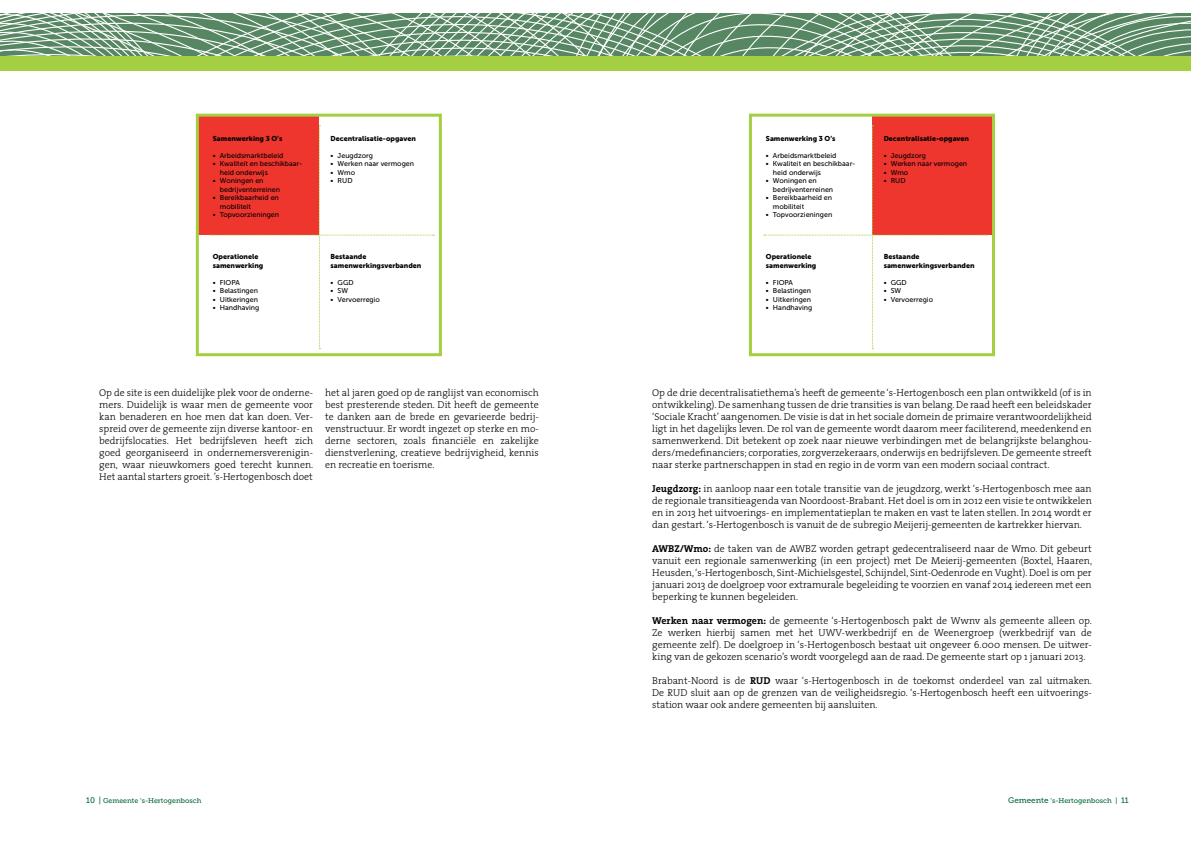
<style>
.page{position:relative;width:1191px;height:842px;background:#fff}
.page>*{position:absolute;margin:0;border:0;box-sizing:border-box;transform-origin:0 0}
.t1{font:300 10px/12px "The Serif";color:#000;text-align:justify}
.t2{font:7.1px/8.5px "Museo Sans 500";color:#000}
.t3{font:7.1px/8.5px "Museo Sans 900";color:#000}
.t4{font:7px "Museo Slab 500";color:#006838}
.s1{font-weight:700}
.s2{font-size:8px}
</style>
<div class="page">
<div style="left:0;top:50px;width:1191px;height:20px;background:#a5cf42"></div>
<svg style="left:0;top:13px;width:1191px;height:42px;background:#81a48a"></svg>
<div style="left:197px;top:114px;width:122px;height:121px;background:#ee352e"></div>
<svg style="left:211px;top:125px;width:223px;height:224px"></svg>
<div style="left:196px;top:114px;width:246px;height:242px;border:3px solid #a5cf42"></div>
<div style="left:872px;top:114px;width:121px;height:121px;background:#ee352e"></div>
<svg style="left:764px;top:125px;width:223px;height:224px"></svg>
<div style="left:749px;top:114px;width:246px;height:242px;border:3px solid #a5cf42"></div>
<p class="t3" style="left:213px;top:134px;width:71px">Samenwerking 3 O’s</p>
<p class="t2" style="left:213px;top:151px;width:72px">• Arbeidsmarktbeleid</p>
<p class="t2" style="left:220px;top:160px;width:84px;text-indent:-7px">• Kwaliteit en beschikbaar&shy;heid onderwijs</p>
<p class="t2" style="left:220px;top:177px;width:62px;text-indent:-7px">• Woningen en bedrijventerreinen</p>
<p class="t2" style="left:220px;top:194px;width:61px;text-indent:-7px">• Bereikbaarheid en mobiliteit</p>
<p class="t2" style="left:213px;top:211px;width:68px">• Topvoorzieningen</p>
<p class="t3" style="left:213px;top:253px;width:52px">Operationele samenwerking</p>
<p class="t2" style="left:213px;top:278px;width:29px">• FIOPA</p>
<p class="t2" style="left:213px;top:287px;width:47px">• Belastingen</p>
<p class="t2" style="left:213px;top:295px;width:47px">• Uitkeringen</p>
<p class="t2" style="left:213px;top:304px;width:48px">• Handhaving</p>
<p class="t3" style="left:330px;top:134px;width:87px">Decentralisatie-opgaven</p>
<p class="t2" style="left:330px;top:151px;width:44px">• Jeugdzorg</p>
<p class="t2" style="left:330px;top:160px;width:85px">• Werken naar vermogen</p>
<p class="t2" style="left:330px;top:168px;width:26px">• Wmo</p>
<p class="t2" style="left:330px;top:177px;width:23px">• RUD</p>
<p class="t3" style="left:330px;top:253px;width:92px">Bestaande samenwerkingsverbanden</p>
<p class="t2" style="left:330px;top:278px;width:25px">• GGD</p>
<p class="t2" style="left:330px;top:287px;width:19px">• SW</p>
<p class="t2" style="left:330px;top:295px;width:51px">• Vervoerregio</p>
<p class="t3" style="left:766px;top:134px;width:71px">Samenwerking 3 O’s</p>
<p class="t2" style="left:766px;top:151px;width:72px">• Arbeidsmarktbeleid</p>
<p class="t2" style="left:773px;top:160px;width:84px;text-indent:-7px">• Kwaliteit en beschikbaar&shy;heid onderwijs</p>
<p class="t2" style="left:773px;top:177px;width:62px;text-indent:-7px">• Woningen en bedrijventerreinen</p>
<p class="t2" style="left:773px;top:194px;width:61px;text-indent:-7px">• Bereikbaarheid en mobiliteit</p>
<p class="t2" style="left:766px;top:211px;width:68px">• Topvoorzieningen</p>
<p class="t3" style="left:766px;top:253px;width:52px">Operationele samenwerking</p>
<p class="t2" style="left:766px;top:278px;width:29px">• FIOPA</p>
<p class="t2" style="left:766px;top:287px;width:47px">• Belastingen</p>
<p class="t2" style="left:766px;top:295px;width:47px">• Uitkeringen</p>
<p class="t2" style="left:766px;top:304px;width:48px">• Handhaving</p>
<p class="t3" style="left:883px;top:134px;width:87px">Decentralisatie-opgaven</p>
<p class="t2" style="left:883px;top:151px;width:44px">• Jeugdzorg</p>
<p class="t2" style="left:883px;top:160px;width:85px">• Werken naar vermogen</p>
<p class="t2" style="left:883px;top:168px;width:26px">• Wmo</p>
<p class="t2" style="left:883px;top:177px;width:23px">• RUD</p>
<p class="t3" style="left:883px;top:253px;width:92px">Bestaande samenwerkingsverbanden</p>
<p class="t2" style="left:883px;top:278px;width:25px">• GGD</p>
<p class="t2" style="left:883px;top:287px;width:19px">• SW</p>
<p class="t2" style="left:883px;top:295px;width:51px">• Vervoerregio</p>
<p class="t1" style="left:99px;top:386px;width:215px">Op de site is een duidelijke plek voor de onderne&shy;mers. Duidelijk is waar men de gemeente voor kan benaderen en hoe men dat kan doen. Ver&shy;spreid over de gemeente zijn diverse kantoor- en bedrijfslocaties. Het bedrijfsleven heeft zich goed georganiseerd in ondernemersverenigin&shy;gen, waar nieuwkomers goed terecht kunnen.<br>Het aantal starters groeit. ’s-Hertogenbosch doet</p>
<p class="t1" style="left:325px;top:386px;width:215px">het al jaren goed op de ranglijst van economisch best presterende steden. Dit heeft de gemeente te danken aan de brede en gevarieerde bedrij&shy;venstructuur. Er wordt ingezet op sterke en mo&shy;derne sectoren, zoals financiële en zakelijke dienstverlening, creatieve bedrijvigheid, kennis en recreatie en toerisme.</p>
<p class="t1" style="left:652px;top:386px;width:441px">Op de drie decentralisatiethema’s heeft de gemeente ‘s-Hertogenbosch een plan ontwikkeld (of is in ontwikkeling). De samenhang tussen de drie transities is van belang. De raad heeft een beleidskader ‘Sociale Kracht’ aangenomen. De visie is dat in het sociale domein de primaire verantwoordelijkheid ligt in het dagelijks leven. De rol van de gemeente wordt daarom meer faciliterend, meedenkend en samenwerkend. Dit betekent op zoek naar nieuwe verbindingen met de belangrijkste belanghou&shy;ders/medefinanciers; corporaties, zorgverzekeraars, onderwijs en bedrijfsleven. De gemeente streeft naar sterke partnerschappen in stad en regio in de vorm van een modern sociaal contract.</p>
<p class="t1" style="left:652px;top:482px;width:441px"><span class="s1">Jeugdzorg:</span> in aanloop naar een totale transitie van de jeugdzorg, werkt ‘s-Hertogenbosch mee aan de regionale transitieagenda van Noordoost-Brabant. Het doel is om in 2012 een visie te ontwikkelen en in 2013 het uitvoerings- en implementatieplan te maken en vast te laten stellen. In 2014 wordt er dan gestart. ‘s-Hertogenbosch is vanuit de de subregio Meijerij-gemeenten de kartrekker hiervan.</p>
<p class="t1" style="left:652px;top:542px;width:441px"><span class="s1">AWBZ/Wmo:</span> de taken van de AWBZ worden getrapt gedecentraliseerd naar de Wmo. Dit gebeurt vanuit een regionale samenwerking (in een project) met De Meierij-gemeenten (Boxtel, Haaren, Heusden, ‘s-Hertogenbosch, Sint-Michielsgestel, Schijndel, Sint-Oedenrode en Vught). Doel is om per januari 2013 de doelgroep voor extramurale begeleiding te voorzien en vanaf 2014 iedereen met een beperking te kunnen begeleiden.</p>
<p class="t1" style="left:652px;top:614px;width:441px"><span class="s1">Werken naar vermogen:</span> de gemeente ‘s-Hertogenbosch pakt de Wwnv als gemeente alleen op.<br>Ze werken hierbij samen met het UWV-werkbedrijf en de Weenergroep (werkbedrijf van de gemeente zelf). De doelgroep in ‘s-Hertogenbosch bestaat uit ongeveer 6.000 mensen. De uitwer&shy;king van de gekozen scenario’s wordt voorgelegd aan de raad. De gemeente start op 1 januari 2013.</p>
<p class="t1" style="left:652px;top:674px;width:441px">Brabant-Noord is de <span class="s1">RUD</span> waar ‘s-Hertogenbosch in de toekomst onderdeel van zal uitmaken.<br>De RUD sluit aan op de grenzen van de veiligheidsregio. ‘s-Hertogenbosch heeft een uitvoerings&shy;station waar ook andere gemeenten bij aansluiten.</p>
<p class="t4" style="left:86px;top:797px;width:117px"><span class="s2">10 |</span> Gemeente ‘s-Hertogenbosch</p>
<p class="t4" style="left:1008px;top:797px;width:122px"><span class="s2">Gemeente</span> ‘s-Hertogenbosch | <span class="s2">11</span></p>
</div>
